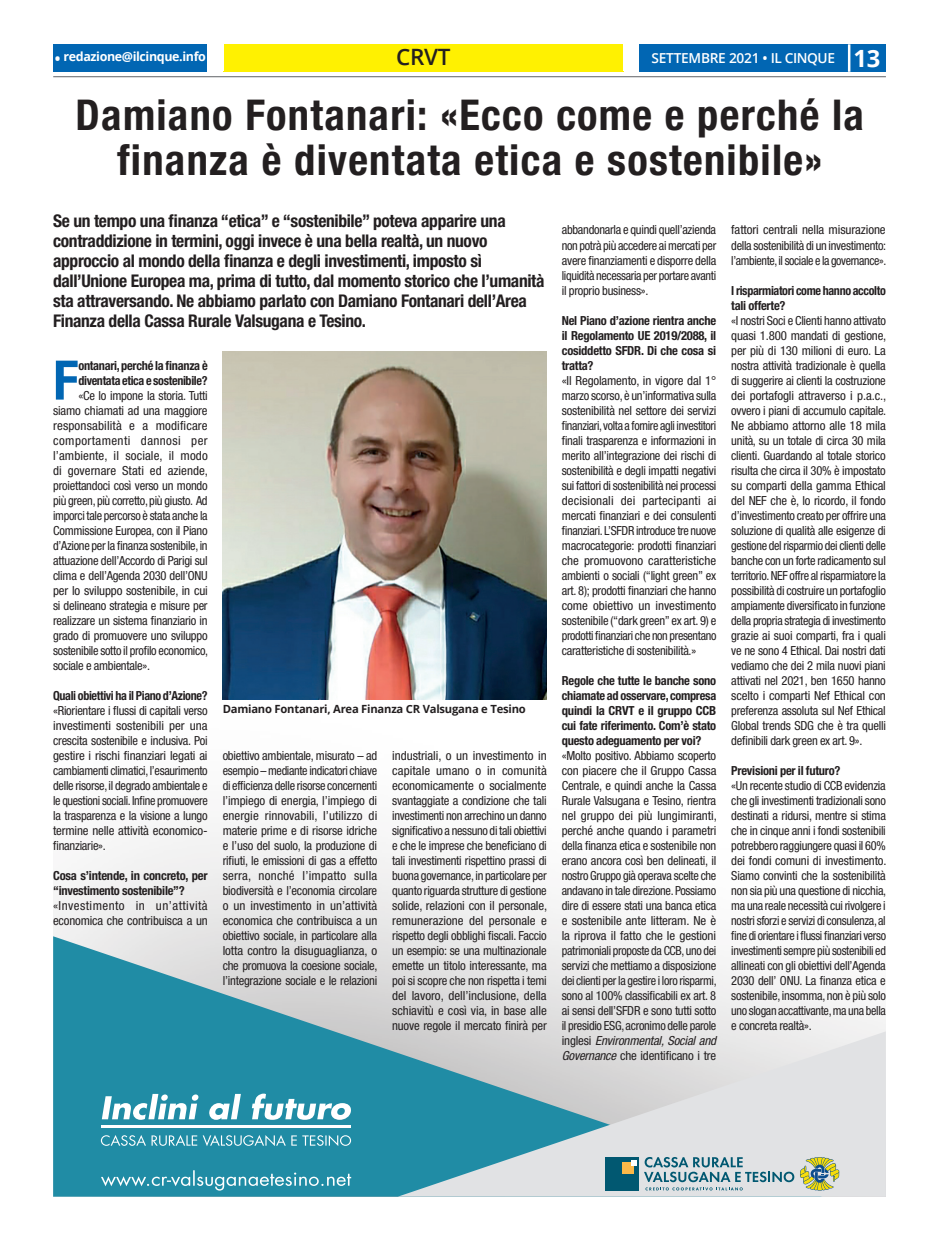
<style>
.page{position:relative;width:939px;height:1241px;background:#fff}
.page>*{position:absolute;margin:0;border:0;box-sizing:border-box;transform-origin:0 0}
.t1{font:700 condensed 54.5px "Helvetica Neue LT Std";color:#0166b3}
.t2{font:700 condensed 42.5px/45px "Helvetica Neue LT Std";letter-spacing:.03em;color:#231f20;text-align:center}
.t3{font:600 22.5px "Open Sans";color:#231f20}
.t4{font:700 condensed 17.5px/20px "Helvetica Neue LT Std";letter-spacing:-.02em;color:#231f20}
.t5{font:600 13.75px "Open Sans";letter-spacing:-.02em;color:#fff}
.t6{font:condensed 12.5px/15px "Helvetica Neue LT Std";letter-spacing:-.02em;color:#231f20;text-align:justify}
.t7{font:condensed 12.5px/15px "Helvetica Neue LT Std";letter-spacing:-.02em;color:#231f20;text-align:justify;scale:1.04 1}
.t8{font:700 condensed 12.5px/15px "Helvetica Neue LT Std";letter-spacing:-.02em;color:#231f20}
.t9{font:700 12.5px "Open Sans";letter-spacing:-.03em;color:#fff}
.t10{font:700 11.25px "Open Sans";letter-spacing:-.02em;color:#231f20}
.s1{font-size:15px}
.s2{font-weight:700;font-size:23.75px}
.s3{font-style:italic}
</style>
<div class="page">
<div style="left:53px;top:44px;width:833px;height:28px;background:#0166b3"></div>
<hr style="left:53px;top:76px;width:833px;height:1px;background:#808285">
<hr style="left:848px;top:44px;width:2px;height:28px;background:#fff">
<div style="left:53px;top:669px;width:833px;height:527px;background:#231f20;opacity:.43"></div>
<svg style="left:53px;top:936px;width:769px;height:260px;background:#88bbc6"></svg>
<svg style="left:398px;top:1031px;width:488px;height:165px;background:#b6ccd2"></svg>
<svg style="left:101px;top:1169px;width:250px;height:21px;background:#439eb3"></svg>
<svg style="left:101px;top:1134px;width:250px;height:12px;background:#54a6b9"></svg>
<svg style="left:102px;top:1093px;width:250px;height:26px"></svg>
<hr style="left:101px;top:1124px;width:249px;height:2px;background:#fff">
<div style="left:606px;top:1156px;width:33px;height:34px;background:#015871"></div>
<div style="left:622px;top:1162px;width:11px;height:11px;background:#fcb949"></div>
<svg style="left:631px;top:1160px;width:5px;height:5px"></svg>
<svg style="left:644px;top:1156px;width:150px;height:25px;background:#a4bcc4"></svg>
<svg style="left:645px;top:1187px;width:98px;height:3px"></svg>
<svg style="left:800px;top:1156px;width:39px;height:34px"></svg>
<div style="left:223px;top:44px;width:401px;height:28px;background:#fff101"></div>
<div style="left:624px;top:44px;width:15px;height:27px;background:#fff"></div>
<div style="left:208px;top:44px;width:15px;height:27px;background:#fff"></div>
<img style="left:223px;top:352px;width:324px;height:347px">
<h3 class="t3" style="left:396px;top:42px;width:56px">CRVT</h3>
<p class="t9" style="left:55px;top:48px;width:153px"><span class="s1">•</span> redazione@ilcinque.info</p>
<p class="t5" style="left:651px;top:48px;width:230px">SETTEMBRE 2021 • IL CINQUE <span class="s2">13</span></p>
<h2 class="t2" style="left:76px;top:92px;width:790px">Damiano Fontanari: «Ecco come e perché la finanza è diventata etica e sostenibile»</h2>
<p class="t4" style="left:53px;top:210px;width:493px">Se un tempo una finanza “etica” e “sostenibile” poteva apparire una contraddizione in termini, oggi invece è una bella realtà, un nuovo approccio al mondo della finanza e degli investimenti, imposto sì dall’Unione Europea ma, prima di tutto, dal momento storico che l’umanità sta attraversando. Ne abbiamo parlato con Damiano Fontanari dell’Area Finanza della Cassa Rurale Valsugana e Tesino.</p>
<h1 class="t1" style="left:53px;top:347px;width:27px">F</h1>
<p class="t8" style="left:78px;top:357px;width:131px">ontanari, perché la finanza è diventata etica e sostenibile?</p>
<p class="t6" style="left:53px;top:387px;width:157px;text-indent:25px">«Ce lo impone la storia. Tutti siamo chiamati ad una maggiore responsabilità e a modificare comportamenti dannosi per l’ambiente, il sociale, il modo di governare Stati ed aziende, proiettandoci così verso un mondo più green, più corretto, più giusto. Ad imporci tale percorso è stata anche la Commissione Europea, con il Piano d’Azione per la finanza sostenibile, in attuazione dell’Accordo di Parigi sul clima e dell’Agenda 2030 dell’ONU per lo sviluppo sostenibile, in cui si delineano strategia e misure per realizzare un sistema finanziario in grado di promuovere uno sviluppo sostenibile sotto il profilo economico, sociale e ambientale».</p>
<p class="t8" style="left:53px;top:687px;width:156px">Quali obiettivi ha il Piano d’Azione?</p>
<p class="t6" style="left:53px;top:702px;width:156px">«Riorientare i flussi di capitali verso investimenti sostenibili per una crescita sostenibile e inclusiva. Poi gestire i rischi finanziari legati ai cambiamenti climatici, l’esaurimento delle risorse, il degrado ambientale e le questioni sociali. Infine promuovere la trasparenza e la visione a lungo termine nelle attività economico&shy;finanziarie».</p>
<p class="t8" style="left:53px;top:867px;width:156px">Cosa s’intende, in concreto, per “investimento sostenibile”?</p>
<p class="t7" style="left:53px;top:897px;width:150px">«Investimento in un’attività economica che contribuisca a un</p>
<p class="t10" style="left:223px;top:701px;width:305px">Damiano Fontanari, Area Finanza CR Valsugana e Tesino</p>
<p class="t6" style="left:223px;top:747px;width:156px">obiettivo ambientale, misurato – ad esempio – mediante indicatori chiave di efficienza delle risorse concernenti l’impiego di energia, l’impiego di energie rinnovabili, l’utilizzo di materie prime e di risorse idriche e l’uso del suolo, la produzione di rifiuti, le emissioni di gas a effetto serra, nonché l’impatto sulla biodiversità e l’economia circolare o un investimento in un’attività economica che contribuisca a un obiettivo sociale, in particolare alla lotta contro la disuguaglianza, o che promuova la coesione sociale, l’integrazione sociale e le relazioni</p>
<p class="t7" style="left:392px;top:747px;width:151px">industriali, o un investimento in capitale umano o in comunità economicamente o socialmente svantaggiate a condizione che tali investimenti non arrechino un danno significativo a nessuno di tali obiettivi e che le imprese che beneficiano di tali investimenti rispettino prassi di buona governance, in particolare per quanto riguarda strutture di gestione solide, relazioni con il personale, remunerazione del personale e rispetto degli obblighi fiscali. Faccio un esempio: se una multinazionale emette un titolo interessante, ma poi si scopre che non rispetta i temi del lavoro, dell’inclusione, della schiavitù e così via, in base alle nuove regole il mercato finirà per</p>
<p class="t6" style="left:562px;top:222px;width:156px">abbandonarla e quindi quell’azienda non potrà più accedere ai mercati per avere finanziamenti e disporre della liquidità necessaria per portare avanti il proprio business».</p>
<p class="t8" style="left:562px;top:312px;width:156px;text-align:justify">Nel Piano d’azione rientra anche il Regolamento UE 2019/2088, il cosiddetto SFDR. Di che cosa si tratta?</p>
<p class="t6" style="left:562px;top:372px;width:156px">«Il Regolamento, in vigore dal 1° marzo scorso, è un’informativa sulla sostenibilità nel settore dei servizi finanziari, volta a fornire agli investitori finali trasparenza e informazioni in merito all’integrazione dei rischi di sostenibilità e degli impatti negativi sui fattori di sostenibilità nei processi decisionali dei partecipanti ai mercati finanziari e dei consulenti finanziari. L’SFDR introduce tre nuove macrocategorie: prodotti finanziari che promuovono caratteristiche ambienti o sociali (“light green” ex art. 8); prodotti finanziari che hanno come obiettivo un investimento sostenibile (“dark green” ex art. 9) e prodotti finanziari che non presentano caratteristiche di sostenibilità.»</p>
<p class="t8" style="left:562px;top:672px;width:156px;text-align:justify">Regole che tutte le banche sono chiamate ad osservare, compresa quindi la CRVT e il gruppo CCB cui fate riferimento. Com’è stato questo adeguamento per voi?</p>
<p class="t6" style="left:562px;top:747px;width:157px">«Molto positivo. Abbiamo scoperto con piacere che il Gruppo Cassa Centrale, e quindi anche la Cassa Rurale Valsugana e Tesino, rientra nel gruppo dei più lungimiranti, perché anche quando i parametri della finanza etica e sostenibile non erano ancora così ben delineati, il nostro Gruppo già operava scelte che andavano in tale direzione. Possiamo dire di essere stati una banca etica e sostenibile ante litteram. Ne è la riprova il fatto che le gestioni patrimoniali proposte da CCB, uno dei servizi che mettiamo a disposizione dei clienti per la gestire i loro risparmi, sono al 100% classificabili ex art. 8 ai sensi dell’SFDR e sono tutti sotto il presidio ESG, acronimo delle parole inglesi <span class="s3">Environmental, Social and Governance</span> che identificano i tre</p>
<p class="t7" style="left:731px;top:222px;width:151px">fattori centrali nella misurazione della sostenibilità di un investimento: l’ambiente, il sociale e la governance».</p>
<p class="t8" style="left:731px;top:282px;width:156px">I risparmiatori come hanno accolto tali offerte?</p>
<p class="t6" style="left:731px;top:312px;width:157px">«I nostri Soci e Clienti hanno attivato quasi 1.800 mandati di gestione, per più di 130 milioni di euro. La nostra attività tradizionale è quella di suggerire ai clienti la costruzione dei portafogli attraverso i p.a.c., ovvero i piani di accumulo capitale.<br>Ne abbiamo attorno alle 18 mila unità, su un totale di circa 30 mila clienti. Guardando al totale storico risulta che circa il 30% è impostato su comparti della gamma Ethical del NEF che è, lo ricordo, il fondo d’investimento creato per offrire una soluzione di qualità alle esigenze di gestione del risparmio dei clienti delle banche con un forte radicamento sul territorio. NEF offre al risparmiatore la possibilità di costruire un portafoglio ampiamente diversificato in funzione della propria strategia di investimento grazie ai suoi comparti, fra i quali ve ne sono 4 Ethical. Dai nostri dati vediamo che dei 2 mila nuovi piani attivati nel 2021, ben 1650 hanno scelto i comparti Nef Ethical con preferenza assoluta sul Nef Ethical Global trends SDG che è tra quelli definibili dark green ex art. 9».</p>
<p class="t8" style="left:731px;top:762px;width:111px">Previsioni per il futuro?</p>
<p class="t6" style="left:731px;top:777px;width:157px">«Un recente studio di CCB evidenzia che gli investimenti tradizionali sono destinati a ridursi, mentre si stima che in cinque anni i fondi sostenibili potrebbero raggiungere quasi il 60% dei fondi comuni di investimento.<br>Siamo convinti che la sostenibilità non sia più una questione di nicchia, ma una reale necessità cui rivolgere i nostri sforzi e servizi di consulenza, al fine di orientare i flussi finanziari verso investimenti sempre più sostenibili ed allineati con gli obiettivi dell’Agenda 2030 dell’ ONU. La finanza etica e sostenibile, insomma, non è più solo uno slogan accattivante, ma una bella e concreta realtà».</p>
</div>
